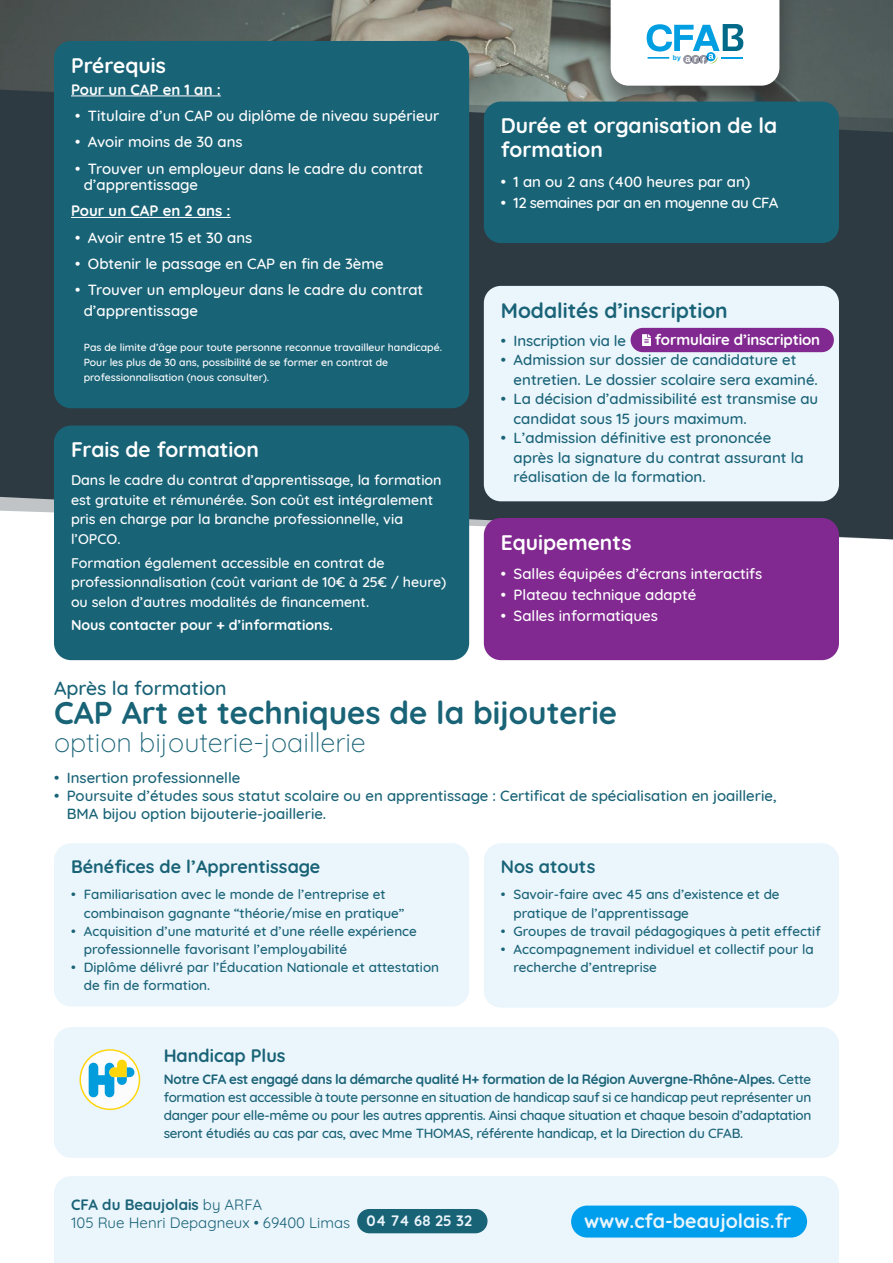
<style>
.page{position:relative;width:893px;height:1263px;background:#fff}
.page>*{position:absolute;margin:0;border:0;box-sizing:border-box;transform-origin:0 0}
.t1{font:700 31.5px "Quicksand";color:#196377}
.t2{font:300 27px "Quicksand";color:#196377}
.t3{font:700 21px/24px "Quicksand";color:#fff}
.t4{font:700 21px "Quicksand";color:#196377}
.t5{font:700 19.65px "Quicksand";color:#ebf5fc}
.t6{font:500 19.5px "Quicksand";color:#196377}
.t7{font:700 18px "Quicksand";color:#196377}
.t8{font:500 15px/19.5px "Quicksand";color:#196377}
.t9{font:500 15px/16.5px "Quicksand";color:#fff}
.t10{font:300 15px/18px "Quicksand";color:#196377}
.t11{font:700 15px "Quicksand";letter-spacing:-.01em;color:#fff}
.t12{font:500 15px "Quicksand";letter-spacing:-.03em;color:#fff}
.t13{font:500 14.25px/19.5px "Quicksand";color:#fff}
.t14{font:700 14.25px "Quicksand";color:#fff}
.t15{font:500 13.5px/18px "Quicksand";color:#196377}
.t16{font:500 10.5px/15px "Quicksand";color:#fff}
.t17{font:600 6.75px "Archivo";color:#029ee2}
.s1{font-weight:700}
.s2{font-weight:700;color:#ebf5fc}
</style>
<div class="page">
<img style="left:0;top:0;width:893px;height:90px">
<div style="left:54px;top:1176px;width:785px;height:87px;background:#ebf5fc"></div>
<div style="left:357px;top:1209px;width:130px;height:24px;background:#196377;border-radius:12px"></div>
<div style="left:571px;top:1205px;width:236px;height:32px;background:#009fee;border-radius:16px"></div>
<svg style="left:0;top:90px;width:893px;height:449px;background:#35424a"></svg>
<div style="left:54px;top:1027px;width:785px;height:131px;background:#ebf5fc;border-radius:17px"></div>
<div style="left:593px;top:0;width:204px;height:118px;background:#231f20;opacity:.5"></div>
<svg style="left:611px;top:0;width:168px;height:86px"></svg>
<svg style="left:80px;top:1049px;width:60px;height:61px"></svg>
<div style="left:81px;top:1051px;width:58px;height:57px;background:#fcfcfc;border-radius:50%"></div>
<svg style="left:89px;top:1059px;width:45px;height:38px"></svg>
<div style="left:484px;top:843px;width:355px;height:165px;background:#ebf5fc;border-radius:17px"></div>
<div style="left:54px;top:843px;width:415px;height:163px;background:#ebf5fc;border-radius:17px"></div>
<div style="left:54px;top:41px;width:415px;height:367px;background:#196377;border-radius:17px"></div>
<hr style="left:71px;top:96px;width:150px;height:1px;background:#fff">
<hr style="left:71px;top:217px;width:160px;height:1px;background:#fff">
<div style="left:484px;top:286px;width:355px;height:215px;background:#ebf5fc;border-radius:17px"></div>
<div style="left:484px;top:102px;width:355px;height:141px;background:#196377;border-radius:17px"></div>
<div style="left:484px;top:518px;width:355px;height:142px;background:#812990;border-radius:17px"></div>
<div style="left:631px;top:328px;width:203px;height:24px;background:#812990;border-radius:12px"></div>
<svg style="left:642px;top:334px;width:9px;height:12px"></svg>
<div style="left:54px;top:426px;width:415px;height:234px;background:#196377;border-radius:17px"></div>
<p class="t3" style="left:71px;top:52px;width:96px">Prérequis</p>
<p class="t11" style="left:71px;top:77px;width:151px">Pour un CAP en 1 an :</p>
<p class="t9" style="left:75px;top:106px;width:366px">• Titulaire d’un CAP ou diplôme de niveau supérieur</p>
<p class="t9" style="left:75px;top:132px;width:169px">• Avoir moins de 30 ans</p>
<p class="t9" style="left:84px;top:159px;width:341px;text-indent:-9px">• Trouver un employeur dans le cadre du contrat d’apprentissage</p>
<p class="t11" style="left:71px;top:199px;width:161px">Pour un CAP en 2 ans :</p>
<p class="t9" style="left:75px;top:228px;width:179px">• Avoir entre 15 et 30 ans</p>
<p class="t9" style="left:75px;top:254px;width:310px">• Obtenir le passage en CAP en fin de 3ème</p>
<p class="t9" style="left:84px;top:278px;width:341px;line-height:21px;text-indent:-9px">• Trouver un employeur dans le cadre du contrat d’apprentissage</p>
<p class="t16" style="left:84px;top:338px;width:360px">Pas de limite d’âge pour toute personne reconnue travailleur handicapé.<br>Pour les plus de 30 ans, possibilité de se former en contrat de professionnalisation (nous consulter).</p>
<p class="t3" style="left:71px;top:436px;width:189px">Frais de formation</p>
<p class="t13" style="left:71px;top:469px;width:372px">Dans le cadre du contrat d’apprentissage, la formation est gratuite et rémunérée. Son coût est intégralement pris en charge par la branche professionnelle, via l’OPCO.</p>
<p class="t13" style="left:71px;top:551px;width:377px">Formation également accessible en contrat de professionnalisation (coût variant de 10€ à 25€ / heure) ou selon d’autres modalités de financement.</p>
<p class="t14" style="left:71px;top:613px;width:264px">Nous contacter pour + d’informations.</p>
<p class="t17" style="left:673px;top:53px;width:9px">by</p>
<p class="t3" style="left:501px;top:112px;width:278px">Durée et organisation de la formation</p>
<p class="t9" style="left:501px;top:172px;width:251px">• 1 an ou 2 ans (400 heures par an)</p>
<p class="t12" style="left:501px;top:190px;width:279px">• 12 semaines par an en moyenne au CFA</p>
<p class="t4" style="left:501px;top:293px;width:228px">Modalités d’inscription</p>
<p class="t8" style="left:501px;top:329px;width:127px">• Inscription via le</p>
<p class="t8" style="left:514px;top:349px;width:306px;text-indent:-13px">• Admission sur dossier de candidature et entretien. Le dossier scolaire sera examiné.</p>
<p class="t8" style="left:514px;top:388px;width:306px;text-indent:-13px">• La décision d’admissibilité est transmise au candidat sous 15 jours maximum.</p>
<p class="t8" style="left:514px;top:427px;width:292px;text-indent:-13px">• L’admission définitive est prononcée après la signature du contrat assurant la réalisation de la formation.</p>
<p class="t11" style="left:655px;top:327px;width:167px">formulaire d’inscription</p>
<p class="t3" style="left:501px;top:528px;width:132px">Equipements</p>
<p class="t9" style="left:501px;top:564px;width:263px">• Salles équipées d’écrans interactifs</p>
<p class="t9" style="left:501px;top:585px;width:197px">• Plateau technique adapté</p>
<p class="t9" style="left:501px;top:606px;width:159px">• Salles informatiques</p>
<p class="t6" style="left:54px;top:673px;width:174px">Après la formation</p>
<p class="t1" style="left:54px;top:687px;width:565px">CAP Art et techniques de la bijouterie</p>
<p class="t2" style="left:54px;top:722px;width:313px">option bijouterie-joaillerie</p>
<p class="t8" style="left:54px;top:767px;width:188px">• Insertion professionnelle</p>
<p class="t8" style="left:67px;top:785px;width:711px;line-height:18px;text-indent:-13px">• Poursuite d’études sous statut scolaire ou en apprentissage : Certificat de spécialisation en joaillerie,<br>BMA bijou option bijouterie-joaillerie.</p>
<p class="t7" style="left:71px;top:852px;width:251px">Bénéfices de l’Apprentissage</p>
<p class="t15" style="left:84px;top:884px;width:322px;text-indent:-13px">• Familiarisation avec le monde de l’entreprise et combinaison gagnante “théorie/mise en pratique”</p>
<p class="t15" style="left:84px;top:920px;width:335px;text-indent:-13px">• Acquisition d’une maturité et d’une réelle expérience professionnelle favorisant l’employabilité</p>
<p class="t15" style="left:84px;top:956px;width:357px;text-indent:-13px">• Diplôme délivré par l’Éducation Nationale et attestation de fin de formation.</p>
<p class="t7" style="left:501px;top:852px;width:96px">Nos atouts</p>
<p class="t15" style="left:514px;top:884px;width:268px;text-indent:-13px">• Savoir-faire avec 45 ans d’existence et de pratique de l’apprentissage</p>
<p class="t15" style="left:501px;top:920px;width:321px">• Groupes de travail pédagogiques à petit effectif</p>
<p class="t15" style="left:514px;top:938px;width:302px;text-indent:-13px">• Accompagnement individuel et collectif pour la recherche d’entreprise</p>
<h3 class="t7" style="left:164px;top:1041px;width:123px">Handicap Plus</h3>
<p class="t15" style="left:164px;top:1069px;width:649px;text-align:justify"><span class="s1">Notre CFA est engagé dans la démarche qualité H+ formation de la Région Auvergne-Rhône-Alpes.</span> Cette formation est accessible à toute personne en situation de handicap sauf si ce handicap peut représenter un danger pour elle-même ou pour les autres apprentis. Ainsi chaque situation et chaque besoin d’adaptation seront étudiés au cas par cas, avec Mme THOMAS, référente handicap, et la Direction du CFAB.</p>
<p class="t10" style="left:71px;top:1194px;width:403px"><span class="s1">CFA du Beaujolais</span> by ARFA<br>105 Rue Henri Depagneux • 69400 Limas <span class="s2">04 74 68 25 32</span></p>
<h3 class="t5" style="left:584px;top:1204px;width:209px">www.cfa-beaujolais.fr</h3>
</div>
